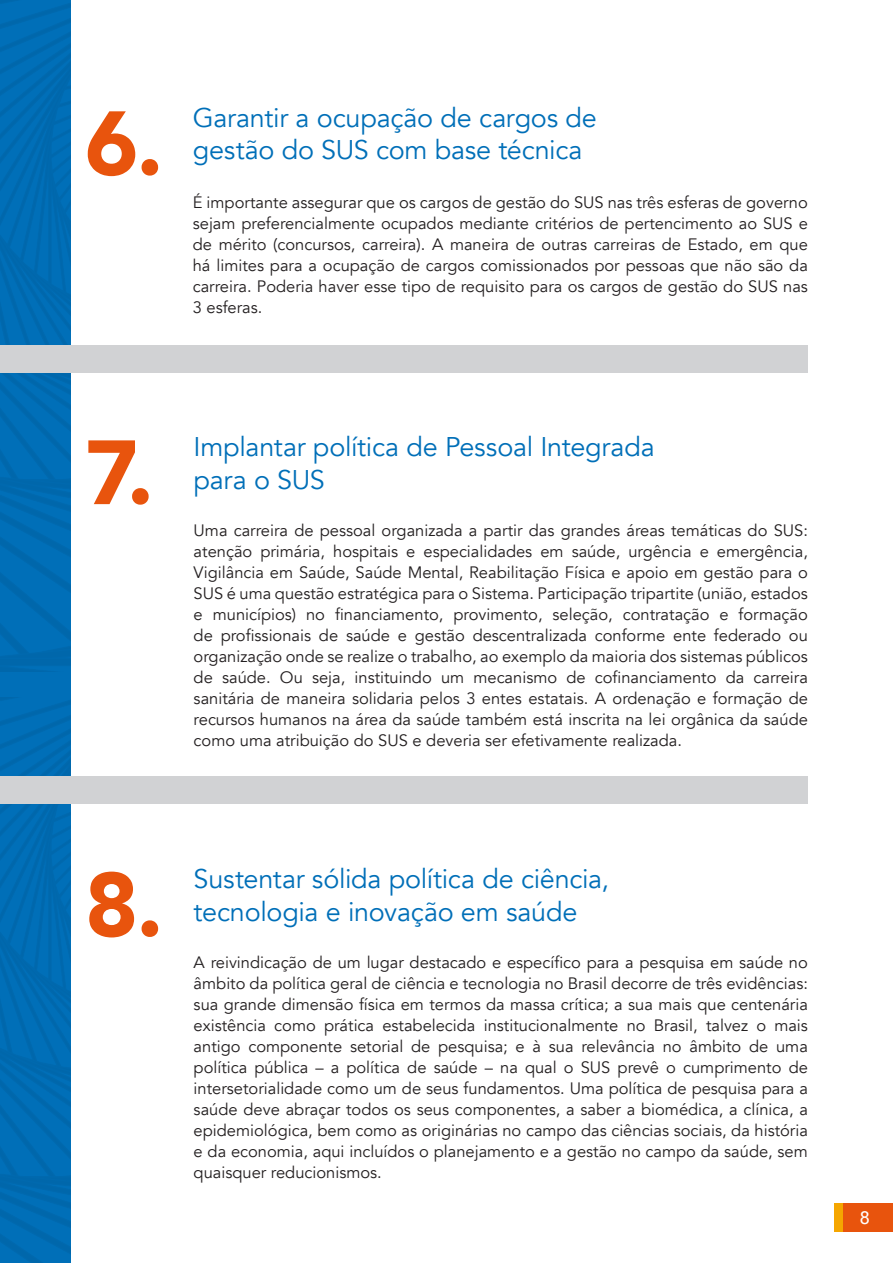
<style>
.page{position:relative;width:893px;height:1263px;background:#fff}
.page>*{position:absolute;margin:0;border:0;box-sizing:border-box;transform-origin:0 0}
.t1{font:900 90px "Avenir";color:#e8540d}
.t2{font:27px/32.4px "Avenir";letter-spacing:-.01em;color:#006fb8}
.t3{font:500 18px "Avenir";color:#fff}
.t4{font:16.5px/21px "Avenir";color:#231f20;text-align:justify}
</style>
<div class="page">
<div style="left:834px;top:1203px;width:59px;height:29px;background:#f5a600"></div>
<div style="left:843px;top:1203px;width:50px;height:29px;background:#e8540d"></div>
<img style="left:0;top:0;width:70px;height:672px">
<img style="left:0;top:697px;width:70px;height:566px">
<div style="left:0;top:346px;width:808px;height:27px;background:#d1d2d4"></div>
<div style="left:0;top:776px;width:808px;height:28px;background:#d1d2d4"></div>
<p class="t1" style="left:85px;top:67px;width:80px">6.</p>
<p class="t2" style="left:193px;top:102px;width:406px">Garantir a ocupação de cargos de gestão do SUS com base técnica</p>
<p class="t4" style="left:193px;top:192px;width:617px">É importante assegurar que os cargos de gestão do SUS nas três esferas de governo sejam preferencialmente ocupados mediante critérios de pertencimento ao SUS e de mérito (concursos, carreira). A maneira de outras carreiras de Estado, em que há limites para a ocupação de cargos comissionados por pessoas que não são da carreira. Poderia haver esse tipo de requisito para os cargos de gestão do SUS nas 3 esferas.</p>
<p class="t1" style="left:85px;top:396px;width:70px">7.</p>
<p class="t2" style="left:194px;top:431px;width:463px">Implantar política de Pessoal Integrada para o SUS</p>
<p class="t4" style="left:194px;top:520px;width:616px">Uma carreira de pessoal organizada a partir das grandes áreas temáticas do SUS: atenção primária, hospitais e especialidades em saúde, urgência e emergência, Vigilância em Saúde, Saúde Mental, Reabilitação Física e apoio em gestão para o SUS é uma questão estratégica para o Sistema. Participação tripartite (união, estados e municípios) no financiamento, provimento, seleção, contratação e formação de profissionais de saúde e gestão descentralizada conforme ente federado ou organização onde se realize o trabalho, ao exemplo da maioria dos sistemas públicos de saúde. Ou seja, instituindo um mecanismo de cofinanciamento da carreira sanitária de maneira solidaria pelos 3 entes estatais. A ordenação e formação de recursos humanos na área da saúde também está inscrita na lei orgânica da saúde como uma atribuição do SUS e deveria ser efetivamente realizada.</p>
<p class="t1" style="left:85px;top:828px;width:80px">8.</p>
<p class="t2" style="left:194px;top:863px;width:417px">Sustentar sólida política de ciência, tecnologia e inovação em saúde</p>
<p class="t4" style="left:194px;top:952px;width:616px">A reivindicação de um lugar destacado e específico para a pesquisa em saúde no âmbito da política geral de ciência e tecnologia no Brasil decorre de três evidências: sua grande dimensão física em termos da massa crítica; a sua mais que centenária existência como prática estabelecida institucionalmente no Brasil, talvez o mais antigo componente setorial de pesquisa; e à sua relevância no âmbito de uma política pública – a política de saúde – na qual o SUS prevê o cumprimento de intersetorialidade como um de seus fundamentos. Uma política de pesquisa para a saúde deve abraçar todos os seus componentes, a saber a biomédica, a clínica, a epidemiológica, bem como as originárias no campo das ciências sociais, da história e da economia, aqui incluídos o planejamento e a gestão no campo da saúde, sem quaisquer reducionismos.</p>
<p class="t3" style="left:860px;top:1202px;width:12px">8</p>
</div>
